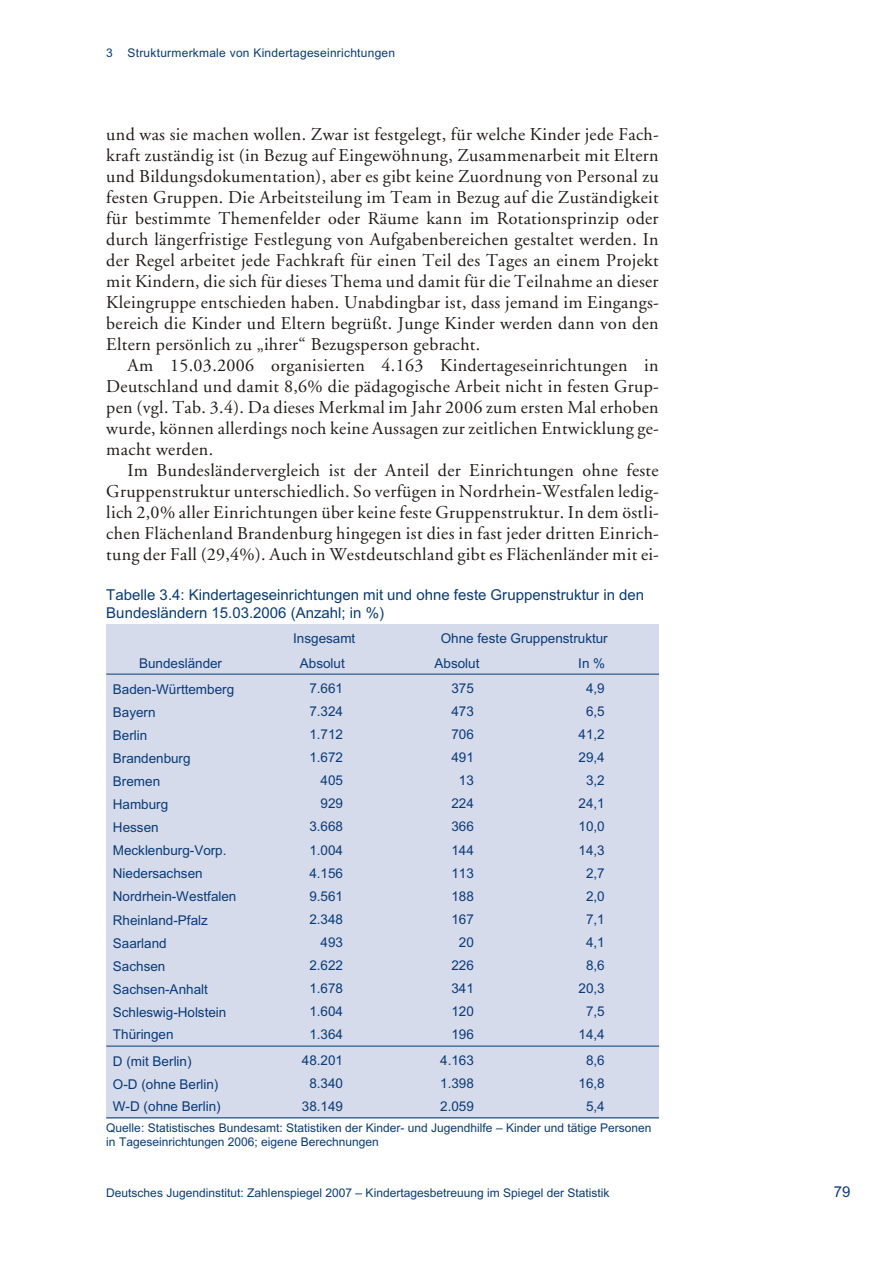
<style>
.page{position:relative;width:894px;height:1263px;background:#fff}
.page>*{position:absolute;margin:0;border:0;box-sizing:border-box;transform-origin:0 0}
.t1{font:18px/21px "Adobe Garamond LT";letter-spacing:.02em;color:#1f1a17;text-align:justify}
.t2{font:15px/17.5px "Arial";color:#083b78}
.t3{font:13.5px "Arial";letter-spacing:-.005em;color:#083b78}
.t4{font:12px/14px "Arial";color:#083b78}
.t5{font:12px "Arial";letter-spacing:.02em;color:#083b78}
</style>
<div class="page">
<div style="left:106px;top:624px;width:553px;height:494px;background:#d6dbeb"></div>
<hr style="left:106px;top:674px;width:553px;height:1px;background:#083b78">
<hr style="left:106px;top:1046px;width:553px;height:1px;background:#083b78">
<hr style="left:106px;top:1118px;width:553px;height:1px;background:#083b78">
<p class="t5" style="left:106px;top:48px;width:290px">3 Struk tur merk ma le von Kin der ta ges ein rich tun gen</p>
<p class="t1" style="left:106px;top:126px;width:554px">und was sie ma chen wol len. Zwar ist fest ge legt, für wel che Kin der jede Fach - kraft zu stän dig ist (in Be zug auf Ein ge wöh nung, Zu sam men ar beit mit El tern und Bil dungs do ku men ta ti on), aber es gibt kei ne Zu ord nung von Per so nal zu fes ten Grup pen. Die Ar beits tei lung im Team in Be zug auf die Zu ständig keit für be stimm te The men fel der oder Räu me kann im Ro ta tions prin zip oder durch län ger fris ti ge Fest le gung von Auf ga ben be rei chen ge stal tet wer den. In der Re gel ar bei tet jede Fach kraft für ei nen Teil des Tages an ei nem Pro jekt mit Kin dern, die sich für die ses The ma und da mit für die Teil nah me an die ser Klein grup pe ent schie den ha ben. Un ab ding bar ist, dass je mand im Ein gangs - be reich die Kin der und El tern be grüßt. Jun ge Kin der wer den dann von den El tern per sön lich zu „ih rer“ Be zugs per son gebracht.</p>
<p class="t1" style="left:106px;top:357px;width:554px;text-indent:21px">Am 15.03.2006 or ga ni sier ten 4.163 Kin der ta ges ein rich tun gen in Deutsch land und damit 8,6% die pädago gi sche Ar beit nicht in festen Grup - pen (vgl. Tab. 3.4). Da die ses Merk mal im Jahr 2006 zum ers ten Mal erho ben wur de, kön nen al ler dings noch kei ne Aus sa gen zur zeit li chen Ent wic klung ge - macht wer den.</p>
<p class="t1" style="left:106px;top:462px;width:554px;text-indent:21px">Im Bun des län der ver gleich ist der An teil der Ein rich tun gen ohne fes te Grup pen struk tur un ter schied lich. So ver fü gen in Nord rhein-West fa len le dig - lich 2,0% al ler Ein rich tun gen über kei ne feste Grup pen struk tur. In dem öst li - chen Flä chen land Bran den burg hin ge gen ist dies in fast je der dritten Ein rich - tung der Fall (29,4%). Auch in West deutsch land gibt es Flä chen län der mit ei -</p>
<p class="t2" style="left:106px;top:588px;width:539px">Ta bel le 3.4: Kin der ta ges ein rich tun gen mit und ohne fes te Grup pen struk tur in den<br>Bun des län dern 15.03.2006 (An zahl; in %)</p>
<p class="t3" style="left:139px;top:658px;width:84px">Bun des län der</p>
<p class="t3" style="left:293px;top:633px;width:64px">Ins ge samt</p>
<p class="t3" style="left:441px;top:633px;width:168px">Ohne fes te Grup pen struk tur</p>
<p class="t3" style="left:300px;top:658px;width:46px">Absolut</p>
<p class="t3" style="left:435px;top:658px;width:46px">Ab so lut</p>
<p class="t3" style="left:578px;top:658px;width:29px">In %</p>
<p class="t3" style="left:113px;top:684px;width:123px">Ba den-Würt tem berg</p>
<p class="t3" style="left:309px;top:683px;width:35px">7.661</p>
<p class="t3" style="left:452px;top:683px;width:24px">375</p>
<p class="t3" style="left:586px;top:683px;width:20px">4,9</p>
<p class="t3" style="left:113px;top:707px;width:44px">Bay ern</p>
<p class="t3" style="left:309px;top:706px;width:35px">7.324</p>
<p class="t3" style="left:452px;top:706px;width:24px">473</p>
<p class="t3" style="left:586px;top:706px;width:20px">6,5</p>
<p class="t3" style="left:113px;top:730px;width:36px">Ber lin</p>
<p class="t3" style="left:309px;top:729px;width:35px">1.712</p>
<p class="t3" style="left:452px;top:729px;width:24px">706</p>
<p class="t3" style="left:579px;top:729px;width:28px">41,2</p>
<p class="t3" style="left:113px;top:753px;width:79px">Bran den burg</p>
<p class="t3" style="left:309px;top:752px;width:35px">1.672</p>
<p class="t3" style="left:452px;top:752px;width:24px">491</p>
<p class="t3" style="left:579px;top:752px;width:28px">29,4</p>
<p class="t3" style="left:113px;top:776px;width:49px">Bre men</p>
<p class="t3" style="left:321px;top:775px;width:24px">405</p>
<p class="t3" style="left:459px;top:775px;width:16px">13</p>
<p class="t3" style="left:586px;top:775px;width:20px">3,2</p>
<p class="t3" style="left:113px;top:799px;width:57px">Ham burg</p>
<p class="t3" style="left:321px;top:799px;width:24px">929</p>
<p class="t3" style="left:452px;top:799px;width:24px">224</p>
<p class="t3" style="left:579px;top:799px;width:28px">24,1</p>
<p class="t3" style="left:113px;top:822px;width:47px">Hes sen</p>
<p class="t3" style="left:309px;top:822px;width:35px">3.668</p>
<p class="t3" style="left:452px;top:822px;width:24px">366</p>
<p class="t3" style="left:579px;top:822px;width:28px">10,0</p>
<p class="t3" style="left:113px;top:845px;width:115px">Mec klen burg-Vorp.</p>
<p class="t3" style="left:309px;top:845px;width:35px">1.004</p>
<p class="t3" style="left:452px;top:845px;width:24px">144</p>
<p class="t3" style="left:579px;top:845px;width:28px">14,3</p>
<p class="t3" style="left:113px;top:869px;width:91px">Nie der sach sen</p>
<p class="t3" style="left:309px;top:868px;width:35px">4.156</p>
<p class="t3" style="left:452px;top:868px;width:24px">113</p>
<p class="t3" style="left:586px;top:868px;width:20px">2,7</p>
<p class="t3" style="left:113px;top:892px;width:125px">Nord rhein-West fa len</p>
<p class="t3" style="left:309px;top:891px;width:35px">9.561</p>
<p class="t3" style="left:452px;top:891px;width:24px">188</p>
<p class="t3" style="left:586px;top:891px;width:20px">2,0</p>
<p class="t3" style="left:113px;top:915px;width:96px">Rhein land-Pfalz</p>
<p class="t3" style="left:309px;top:914px;width:35px">2.348</p>
<p class="t3" style="left:452px;top:914px;width:24px">167</p>
<p class="t3" style="left:586px;top:914px;width:20px">7,1</p>
<p class="t3" style="left:113px;top:938px;width:55px">Saar land</p>
<p class="t3" style="left:321px;top:937px;width:24px">493</p>
<p class="t3" style="left:459px;top:937px;width:16px">20</p>
<p class="t3" style="left:586px;top:937px;width:20px">4,1</p>
<p class="t3" style="left:113px;top:961px;width:54px">Sach sen</p>
<p class="t3" style="left:309px;top:960px;width:35px">2.622</p>
<p class="t3" style="left:452px;top:960px;width:24px">226</p>
<p class="t3" style="left:586px;top:960px;width:20px">8,6</p>
<p class="t3" style="left:113px;top:984px;width:97px">Sach sen-An halt</p>
<p class="t3" style="left:309px;top:983px;width:35px">1.678</p>
<p class="t3" style="left:452px;top:983px;width:24px">341</p>
<p class="t3" style="left:579px;top:983px;width:28px">20,3</p>
<p class="t3" style="left:113px;top:1007px;width:115px">Schles wig-Hol stein</p>
<p class="t3" style="left:309px;top:1006px;width:35px">1.604</p>
<p class="t3" style="left:452px;top:1006px;width:24px">120</p>
<p class="t3" style="left:586px;top:1006px;width:20px">7,5</p>
<p class="t3" style="left:113px;top:1030px;width:62px">Thü rin gen</p>
<p class="t3" style="left:309px;top:1030px;width:35px">1.364</p>
<p class="t3" style="left:452px;top:1030px;width:24px">196</p>
<p class="t3" style="left:579px;top:1030px;width:28px">14,4</p>
<p class="t3" style="left:113px;top:1056px;width:80px">D (mit Berlin)</p>
<p class="t3" style="left:302px;top:1055px;width:43px">48.201</p>
<p class="t3" style="left:440px;top:1055px;width:35px">4.163</p>
<p class="t3" style="left:586px;top:1055px;width:20px">8,6</p>
<p class="t3" style="left:113px;top:1079px;width:107px">O-D (ohne Ber lin)</p>
<p class="t3" style="left:309px;top:1078px;width:35px">8.340</p>
<p class="t3" style="left:440px;top:1078px;width:35px">1.398</p>
<p class="t3" style="left:579px;top:1078px;width:28px">16,8</p>
<p class="t3" style="left:113px;top:1101px;width:109px">W-D (ohne Ber lin)</p>
<p class="t3" style="left:302px;top:1101px;width:43px">38.149</p>
<p class="t3" style="left:440px;top:1101px;width:35px">2.059</p>
<p class="t3" style="left:586px;top:1101px;width:20px">5,4</p>
<p class="t4" style="left:106px;top:1122px;width:547px">Quel le: Sta tis ti sches Bun des amt: Sta tis ti ken der Kin der- und Ju gend hil fe – Kin der und tä ti ge Per so nen in Ta ges ein rich tun gen 2006; ei ge ne Be rech nun gen</p>
<p class="t4" style="left:106px;top:1187px;width:505px">Deutsches Jugendinstitut: Zahlenspiegel 2007 – Kindertagesbetreuung im Spiegel der Statistik</p>
<p class="t2" style="left:834px;top:1184px;width:18px">79</p>
</div>
